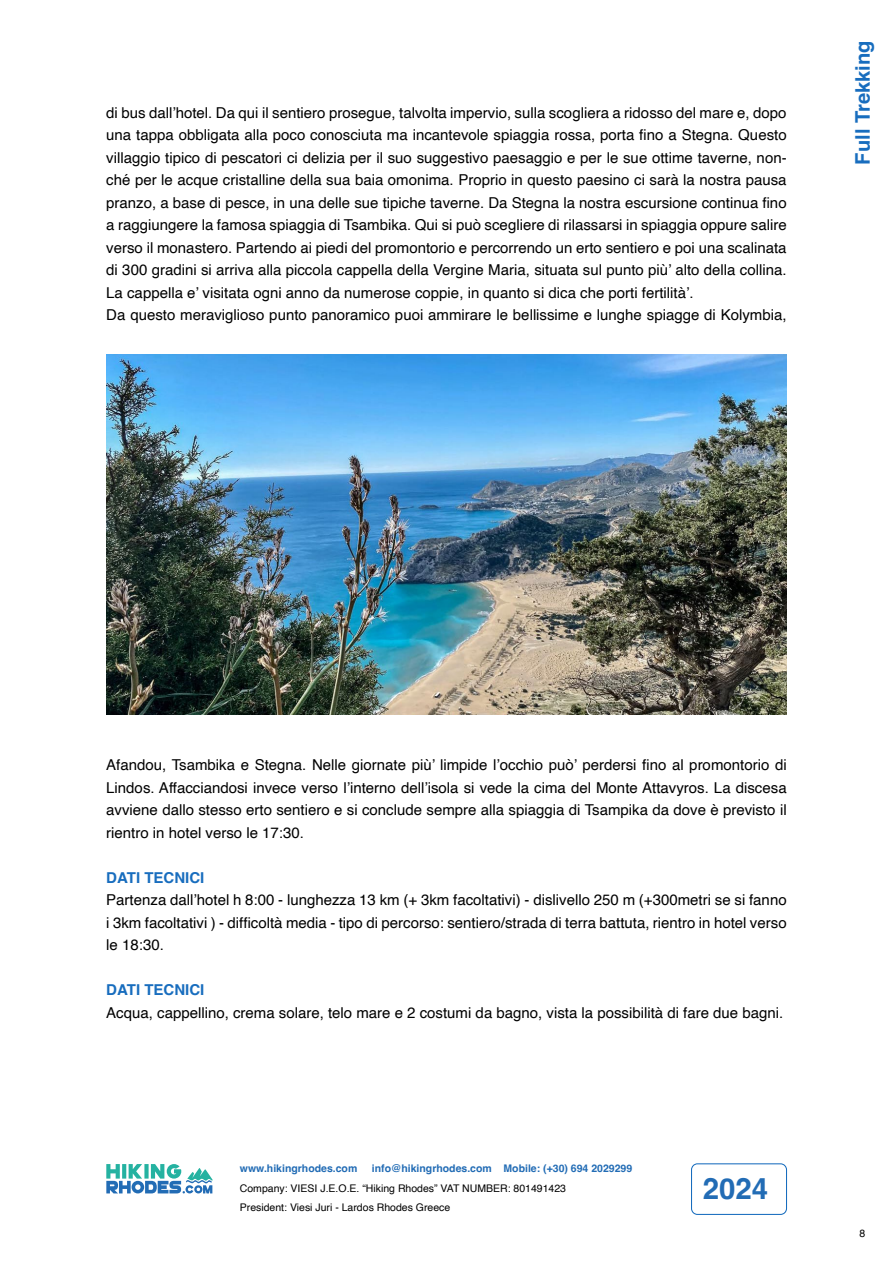
<style>
.page{position:relative;width:893px;height:1263px;background:#fff}
.page>*{position:absolute;margin:0;border:0;box-sizing:border-box;transform-origin:0 0}
.t1{font:700 29.4px "Helvetica";color:#226cb5}
.t2{font:700 20.1px "Helvetica";color:#186dbe}
.t3{font:15px/22.5px "Helvetica";color:#000;text-align:justify}
.t4{font:700 15px "Helvetica";color:#186dbe}
.t5{font:10.5px/19.8px "Helvetica";color:#000}
.t6{font:700 10.5px "Helvetica";color:#226cb5}
</style>
<div class="page">
<svg style="left:106px;top:1164px;width:107px;height:29px"></svg>
<div style="left:691px;top:1163px;width:96px;height:52px;border:1px solid #186dbe;border-radius:6px"></div>
<img style="left:106px;top:355px;width:681px;height:359px">
<p class="t3" style="left:106px;top:102px;width:682px;text-align:left">di bus dall’hotel. Da qui il sentiero prosegue, talvolta impervio, sulla scogliera a ridosso del mare e, dopo una tappa obbligata alla poco conosciuta ma incantevole spiaggia rossa, porta fino a Stegna. Questo villaggio tipico di pescatori ci delizia per il suo suggestivo paesaggio e per le sue ottime taverne, non&shy;ché per le acque cristalline della sua baia omonima. Proprio in questo paesino ci sarà la nostra pausa pranzo, a base di pesce, in una delle sue tipiche taverne. Da Stegna la nostra escursione continua fino a raggiungere la famosa spiaggia di Tsambika. Qui si può scegliere di rilassarsi in spiaggia oppure salire verso il monastero. Partendo ai piedi del promontorio e percorrendo un erto sentiero e poi una scalinata di 300 gradini si arriva alla piccola cappella della Vergine Maria, situata sul punto più’ alto della collina.<br>La cappella e’ visitata ogni anno da numerose coppie, in quanto si dica che porti fertilità’.<br>Da questo meraviglioso punto panoramico puoi ammirare le bellissime e lunghe spiagge di Kolymbia,</p>
<h2 class="t2" style="left:854px;top:165px;width:126px;rotate:-90deg">Full Trekking</h2>
<p class="t3" style="left:106px;top:755px;width:682px">Afandou, Tsambika e Stegna. Nelle giornate più’ limpide l’occhio può’ perdersi fino al promontorio di Lindos. Affacciandosi invece verso l’interno dell’isola si vede la cima del Monte Attavyros. La discesa avviene dallo stesso erto sentiero e si conclude sempre alla spiaggia di Tsampika da dove è previsto il rientro in hotel verso le 17:30.</p>
<p class="t4" style="left:106px;top:871px;width:100px">DATI TECNICI</p>
<p class="t3" style="left:106px;top:890px;width:682px">Partenza dall’hotel h 8:00 - lunghezza 13 km (+ 3km facoltativi) - dislivello 250 m (+300metri se si fanno i 3km facoltativi ) - difficoltà media - tipo di percorso: sentiero/strada di terra battuta, rientro in hotel verso le 18:30.</p>
<p class="t4" style="left:106px;top:983px;width:100px">DATI TECNICI</p>
<p class="t3" style="left:106px;top:1002px;width:678px">Acqua, cappellino, crema solare, telo mare e 2 costumi da bagno, vista la possibilità di fare due bagni.</p>
<p class="t6" style="left:240px;top:1164px;width:119px">www.hikingrhodes.com</p>
<p class="t6" style="left:372px;top:1164px;width:262px">info@hikingrhodes.com Mobile: (+30) 694 2029299</p>
<p class="t5" style="left:240px;top:1179px;width:328px">Company: VIESI J.E.O.E. “Hiking Rhodes” VAT NUMBER: 801491423<br>President: Viesi Juri - Lardos Rhodes Greece</p>
<h1 class="t1" style="left:703px;top:1176px;width:67px">2024</h1>
<p class="t5" style="left:859px;top:1224px;width:7px">8</p>
</div>
